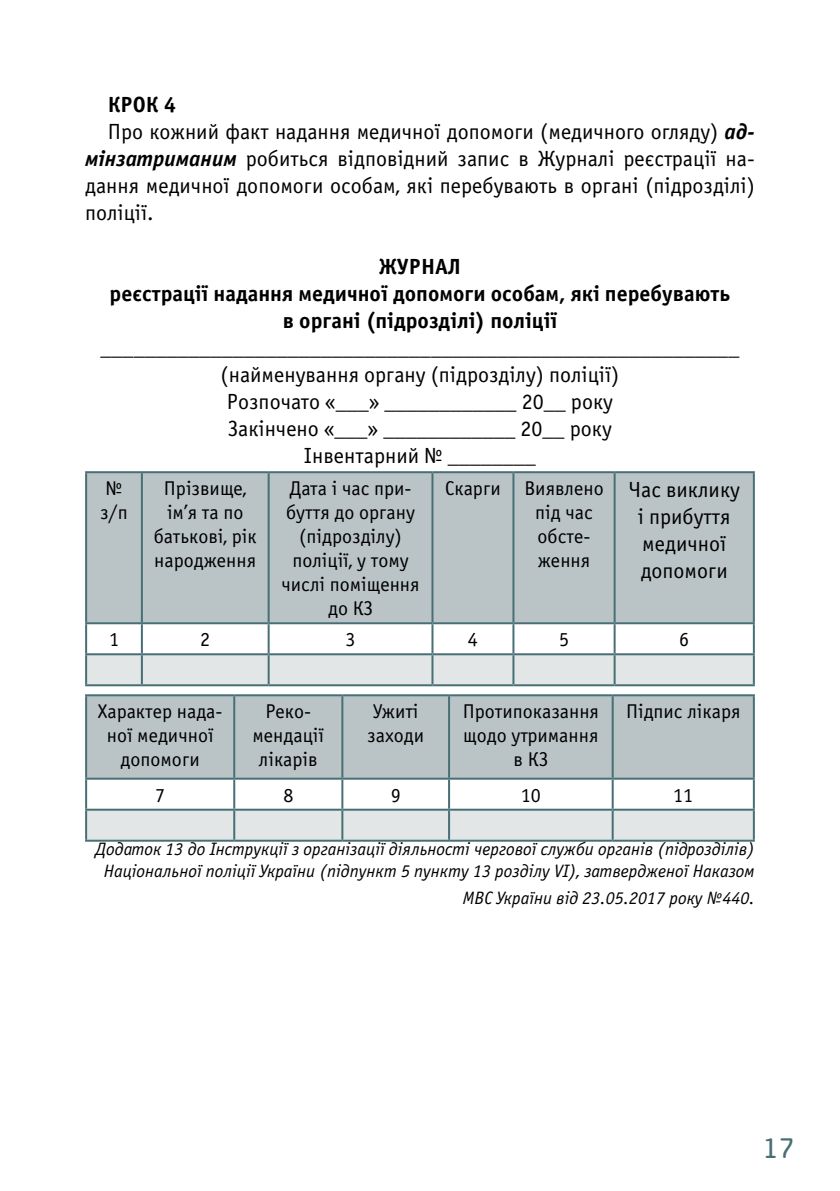
<style>
.page{position:relative;width:840px;height:1191px;background:#fff}
.page>*{position:absolute;margin:0;border:0;box-sizing:border-box;transform-origin:0 0}
.t1{font:28px "Benguiat Gothic Heavy C";color:#476f75}
.t2{font:22px/27px "Officina Sans C";color:#000;text-align:center}
.t3{font:700 22px/27px "Officina Sans C";color:#000;text-align:center}
.t4{font:20px/24px "Officina Sans C";color:#000;text-align:center}
.t5{font:italic 18px/21.6px "Officina Sans C";color:#000;text-align:center}
.s1{font-weight:700;font-style:italic}
</style>
<div class="page">
<div style="left:87px;top:473px;width:665px;height:149px;background:#bac4c7"></div>
<div style="left:87px;top:655px;width:665px;height:29px;background:#e3e6e7"></div>
<hr style="left:85px;top:471px;width:57px;height:2px;background:#476f75">
<hr style="left:85px;top:473px;width:2px;height:149px;background:#476f75">
<hr style="left:142px;top:471px;width:126px;height:2px;background:#476f75">
<hr style="left:141px;top:473px;width:2px;height:149px;background:#476f75">
<hr style="left:268px;top:471px;width:164px;height:2px;background:#476f75">
<hr style="left:267px;top:473px;width:2px;height:149px;background:#476f75">
<hr style="left:432px;top:471px;width:81px;height:2px;background:#476f75">
<hr style="left:431px;top:473px;width:2px;height:149px;background:#476f75">
<hr style="left:513px;top:471px;width:101px;height:2px;background:#476f75">
<hr style="left:512px;top:473px;width:2px;height:149px;background:#476f75">
<hr style="left:614px;top:471px;width:140px;height:2px;background:#476f75">
<hr style="left:613px;top:473px;width:2px;height:149px;background:#476f75">
<hr style="left:752px;top:473px;width:2px;height:149px;background:#476f75">
<hr style="left:85px;top:622px;width:57px;height:2px;background:#476f75">
<hr style="left:85px;top:624px;width:2px;height:29px;background:#476f75">
<hr style="left:142px;top:622px;width:126px;height:2px;background:#476f75">
<hr style="left:141px;top:624px;width:2px;height:29px;background:#476f75">
<hr style="left:268px;top:622px;width:164px;height:2px;background:#476f75">
<hr style="left:267px;top:624px;width:2px;height:29px;background:#476f75">
<hr style="left:432px;top:622px;width:81px;height:2px;background:#476f75">
<hr style="left:431px;top:624px;width:2px;height:29px;background:#476f75">
<hr style="left:513px;top:622px;width:101px;height:2px;background:#476f75">
<hr style="left:512px;top:624px;width:2px;height:29px;background:#476f75">
<hr style="left:614px;top:622px;width:140px;height:2px;background:#476f75">
<hr style="left:613px;top:624px;width:2px;height:29px;background:#476f75">
<hr style="left:752px;top:624px;width:2px;height:29px;background:#476f75">
<hr style="left:85px;top:653px;width:57px;height:2px;background:#476f75">
<hr style="left:85px;top:655px;width:2px;height:29px;background:#476f75">
<hr style="left:142px;top:653px;width:126px;height:2px;background:#476f75">
<hr style="left:141px;top:655px;width:2px;height:29px;background:#476f75">
<hr style="left:268px;top:653px;width:164px;height:2px;background:#476f75">
<hr style="left:267px;top:655px;width:2px;height:29px;background:#476f75">
<hr style="left:432px;top:653px;width:81px;height:2px;background:#476f75">
<hr style="left:431px;top:655px;width:2px;height:29px;background:#476f75">
<hr style="left:513px;top:653px;width:101px;height:2px;background:#476f75">
<hr style="left:512px;top:655px;width:2px;height:29px;background:#476f75">
<hr style="left:614px;top:653px;width:140px;height:2px;background:#476f75">
<hr style="left:613px;top:655px;width:2px;height:29px;background:#476f75">
<hr style="left:752px;top:655px;width:2px;height:29px;background:#476f75">
<hr style="left:85px;top:684px;width:57px;height:2px;background:#476f75">
<hr style="left:142px;top:684px;width:126px;height:2px;background:#476f75">
<hr style="left:268px;top:684px;width:164px;height:2px;background:#476f75">
<hr style="left:432px;top:684px;width:81px;height:2px;background:#476f75">
<hr style="left:513px;top:684px;width:101px;height:2px;background:#476f75">
<hr style="left:614px;top:684px;width:140px;height:2px;background:#476f75">
<div style="left:87px;top:696px;width:665px;height:81px;background:#bac4c7"></div>
<div style="left:87px;top:810px;width:665px;height:29px;background:#e3e6e7"></div>
<hr style="left:85px;top:694px;width:149px;height:2px;background:#476f75">
<hr style="left:85px;top:696px;width:2px;height:81px;background:#476f75">
<hr style="left:234px;top:694px;width:108px;height:2px;background:#476f75">
<hr style="left:233px;top:696px;width:2px;height:81px;background:#476f75">
<hr style="left:342px;top:694px;width:107px;height:2px;background:#476f75">
<hr style="left:341px;top:696px;width:2px;height:81px;background:#476f75">
<hr style="left:449px;top:694px;width:163px;height:2px;background:#476f75">
<hr style="left:448px;top:696px;width:2px;height:81px;background:#476f75">
<hr style="left:612px;top:694px;width:142px;height:2px;background:#476f75">
<hr style="left:611px;top:696px;width:2px;height:81px;background:#476f75">
<hr style="left:752px;top:696px;width:2px;height:81px;background:#476f75">
<hr style="left:85px;top:777px;width:149px;height:2px;background:#476f75">
<hr style="left:85px;top:779px;width:2px;height:29px;background:#476f75">
<hr style="left:234px;top:777px;width:108px;height:2px;background:#476f75">
<hr style="left:233px;top:779px;width:2px;height:29px;background:#476f75">
<hr style="left:342px;top:777px;width:107px;height:2px;background:#476f75">
<hr style="left:341px;top:779px;width:2px;height:29px;background:#476f75">
<hr style="left:449px;top:777px;width:163px;height:2px;background:#476f75">
<hr style="left:448px;top:779px;width:2px;height:29px;background:#476f75">
<hr style="left:612px;top:777px;width:142px;height:2px;background:#476f75">
<hr style="left:611px;top:779px;width:2px;height:29px;background:#476f75">
<hr style="left:752px;top:779px;width:2px;height:29px;background:#476f75">
<hr style="left:85px;top:808px;width:149px;height:2px;background:#476f75">
<hr style="left:85px;top:810px;width:2px;height:29px;background:#476f75">
<hr style="left:234px;top:808px;width:108px;height:2px;background:#476f75">
<hr style="left:233px;top:810px;width:2px;height:29px;background:#476f75">
<hr style="left:342px;top:808px;width:107px;height:2px;background:#476f75">
<hr style="left:341px;top:810px;width:2px;height:29px;background:#476f75">
<hr style="left:449px;top:808px;width:163px;height:2px;background:#476f75">
<hr style="left:448px;top:810px;width:2px;height:29px;background:#476f75">
<hr style="left:612px;top:808px;width:142px;height:2px;background:#476f75">
<hr style="left:611px;top:810px;width:2px;height:29px;background:#476f75">
<hr style="left:752px;top:810px;width:2px;height:29px;background:#476f75">
<hr style="left:85px;top:839px;width:149px;height:2px;background:#476f75">
<hr style="left:234px;top:839px;width:108px;height:2px;background:#476f75">
<hr style="left:342px;top:839px;width:107px;height:2px;background:#476f75">
<hr style="left:449px;top:839px;width:163px;height:2px;background:#476f75">
<hr style="left:612px;top:839px;width:142px;height:2px;background:#476f75">
<p class="t3" style="left:108px;top:91px;width:70px">КРОК 4</p>
<p class="t2" style="left:108px;top:119px;width:648px">Про кожний факт надання медичної допомоги (медичного огляду) <span class="s1">ад-</span></p>
<p class="t2" style="left:85px;top:146px;width:670px"><span class="s1">мінзатриманим</span> робиться відповідний запис в Журналі реєстрації на-</p>
<p class="t2" style="left:85px;top:173px;width:670px">дання медичної допомоги особам, які перебувають в органі (підрозділі)</p>
<p class="t2" style="left:85px;top:200px;width:70px">поліції.</p>
<p class="t3" style="left:109px;top:253px;width:622px">ЖУРНАЛ<br>реєстрації надання медичної допомоги особам, які перебувають в органі (підрозділі) поліції</p>
<p class="t2" style="left:101px;top:335px;width:639px">__________________________________________________________ (найменування органу (підрозділу) поліції)<br>Розпочато «___» ____________ 20__ року<br>Закінчено «___» ____________ 20__ року<br>Інвентарний № ________</p>
<p class="t4" style="left:100px;top:477px;width:29px;text-align:left">№ з/п</p>
<p class="t4" style="left:154px;top:477px;width:104px">Прізвище, ім’я та по батькові, рік народження</p>
<p class="t4" style="left:281px;top:477px;width:140px">Дата і час при&shy;буття до органу (підрозділу) поліції, у тому числі поміщення до КЗ</p>
<p class="t4" style="left:535px;top:477px;width:70px;text-align:left;text-indent:-90px">Скарги Виявлено під час обсте&shy;ження</p>
<p class="t2" style="left:628px;top:476px;width:113px">Час виклику і прибуття медичної допомоги</p>
<p class="t4" style="left:109px;top:628px;width:11px">1</p>
<p class="t4" style="left:200px;top:628px;width:11px">2</p>
<p class="t4" style="left:345px;top:628px;width:11px">3</p>
<p class="t4" style="left:467px;top:628px;width:11px">4</p>
<p class="t4" style="left:558px;top:628px;width:11px">5</p>
<p class="t4" style="left:678px;top:628px;width:11px">6</p>
<p class="t4" style="left:98px;top:700px;width:126px">Характер нада&shy;ної медичної допомоги</p>
<p class="t4" style="left:252px;top:700px;width:73px">Реко&shy;мендації лікарів</p>
<p class="t4" style="left:367px;top:700px;width:58px;text-align:left">Ужиті заходи</p>
<p class="t4" style="left:462px;top:700px;width:138px">Протипоказання щодо утримання в КЗ</p>
<p class="t4" style="left:625px;top:700px;width:116px">Підпис лікаря</p>
<p class="t4" style="left:155px;top:783px;width:11px">7</p>
<p class="t4" style="left:283px;top:783px;width:11px">8</p>
<p class="t4" style="left:390px;top:783px;width:11px">9</p>
<p class="t4" style="left:520px;top:783px;width:21px">10</p>
<p class="t4" style="left:673px;top:783px;width:21px">11</p>
<p class="t5" style="left:95px;top:839px;width:660px">Додаток 13 до Інструкції з організації діяльності чергової служби органів (підрозділів)<br>Національної поліції України (підпункт 5 пункту 13 розділу VI), затвердженої Наказом</p>
<p class="t5" style="left:462px;top:887px;width:293px">МВС України від 23.05.2017 року №440.</p>
<p class="t1" style="left:761px;top:1132px;width:34px">17</p>
</div>
